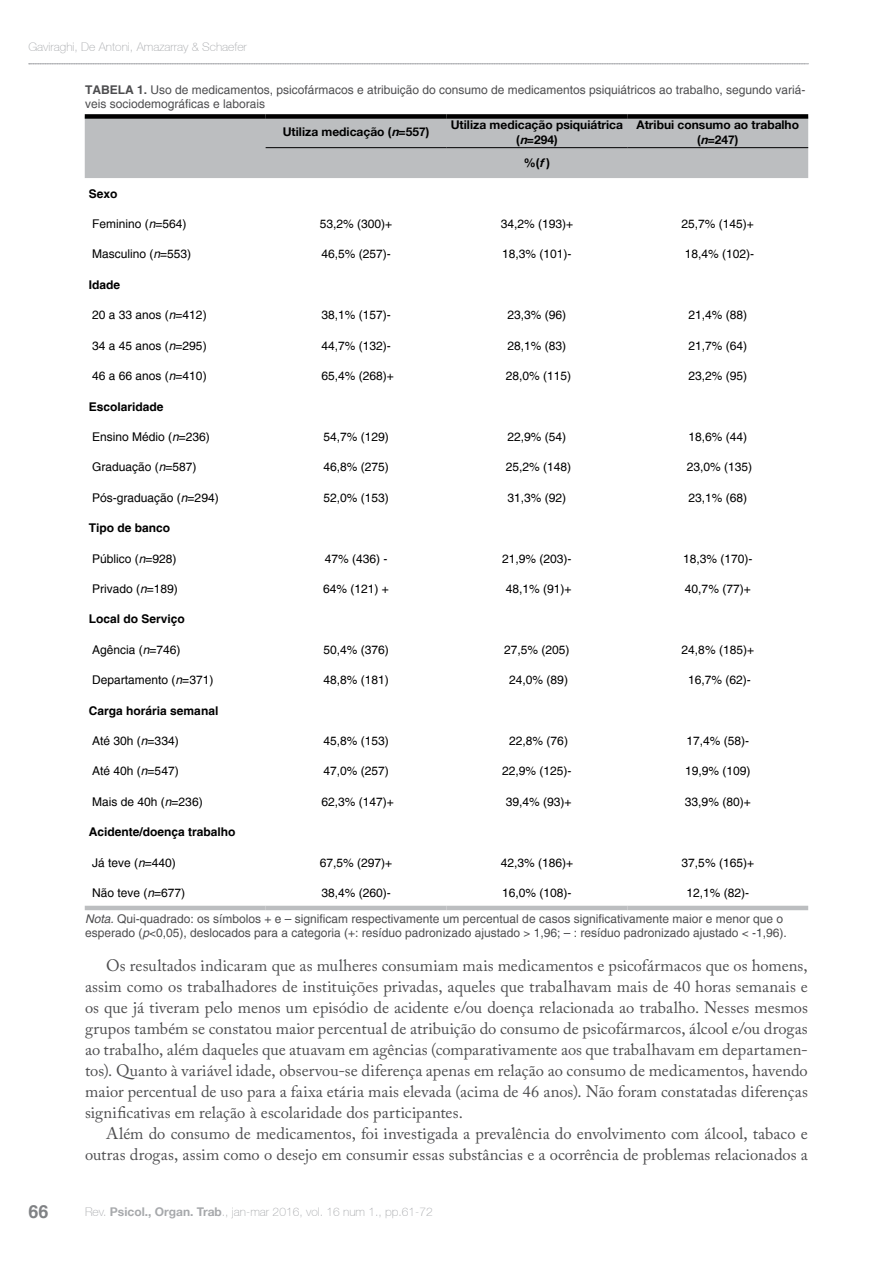
<style>
.page{position:relative;width:893px;height:1263px;background:#fff}
.page>*{position:absolute;margin:0;border:0;box-sizing:border-box;transform-origin:0 0}
.t1{font:700 18px "Helvetica";color:#808285}
.t2{font:16.5px/21px "Adobe Caslon Pro";color:#4d4d4f;text-align:justify}
.t3{font:12px "Helvetica";color:#000}
.t4{font:12px/14.4px "Helvetica";color:#4d4d4f}
.t5{font:100 12px "Helvetica 35";color:#a7a9ac}
.t6{font:700 12px/14.4px "Helvetica 75";color:#000;text-align:center}
.t7{font:700 12px "Helvetica";color:#000}
.s1{font-weight:700}
.s2{font-style:italic}
.s3{color:#000}
.s4{font-family:"Helvetica 75";font-weight:700}
</style>
<div class="page">
<svg style="left:29px;top:63px;width:779px;height:1px"></svg>
<div style="left:85px;top:119px;width:723px;height:59px;background:#bcbec0"></div>
<div style="left:85px;top:114px;width:181px;height:5px;background:#000"></div>
<div style="left:266px;top:114px;width:180px;height:5px;background:#000"></div>
<div style="left:446px;top:114px;width:181px;height:5px;background:#000"></div>
<div style="left:627px;top:114px;width:181px;height:5px;background:#000"></div>
<hr style="left:85px;top:906px;width:181px;height:4px;background:#bcbec0">
<hr style="left:266px;top:906px;width:180px;height:4px;background:#bcbec0">
<hr style="left:446px;top:906px;width:181px;height:4px;background:#bcbec0">
<hr style="left:627px;top:906px;width:181px;height:4px;background:#bcbec0">
<hr style="left:266px;top:147px;width:180px;height:1px;background:#000">
<hr style="left:446px;top:147px;width:181px;height:1px;background:#000">
<hr style="left:627px;top:147px;width:181px;height:1px;background:#000">
<p class="t5" style="left:28px;top:40px;width:220px">Gaviraghi, De Antoni, Amazarray &amp; Schaefer</p>
<p class="t4" style="left:85px;top:82px;width:722px"><span class="s1">TABELA 1.</span> Uso de medicamentos, psicofármacos e atribuição do consumo de medicamentos psiquiátricos ao trabalho, segundo variá&shy;veis sociodemográficas e laborais</p>
<p class="t6" style="left:283px;top:125px;width:148px">Utiliza medicação (<span class="s2">n</span>=557)</p>
<p class="t6" style="left:451px;top:117px;width:174px">Utiliza medicação psiquiátrica (<span class="s2">n</span>=294)</p>
<p class="t6" style="left:636px;top:117px;width:164px">Atribui consumo ao trabalho (<span class="s2">n</span>=247)</p>
<p class="t6" style="left:524px;top:155px;width:28px">%(<span class="s2">f</span>)</p>
<p class="t7" style="left:89px;top:186px;width:30px">Sexo</p>
<p class="t3" style="left:92px;top:217px;width:96px">Feminino (<span class="s2">n</span>=564)</p>
<p class="t3" style="left:320px;top:217px;width:74px">53,2% (300)+</p>
<p class="t3" style="left:501px;top:217px;width:74px">34,2% (193)+</p>
<p class="t3" style="left:682px;top:217px;width:74px">25,7% (145)+</p>
<p class="t3" style="left:92px;top:247px;width:101px">Masculino (<span class="s2">n</span>=553)</p>
<p class="t3" style="left:321px;top:247px;width:71px">46,5% (257)-</p>
<p class="t3" style="left:502px;top:247px;width:71px">18,3% (101)-</p>
<p class="t3" style="left:685px;top:247px;width:71px">18,4% (102)-</p>
<p class="t7" style="left:89px;top:277px;width:33px">Idade</p>
<p class="t3" style="left:92px;top:308px;width:116px">20 a 33 anos (<span class="s2">n</span>=412)</p>
<p class="t3" style="left:321px;top:308px;width:71px">38,1% (157)-</p>
<p class="t3" style="left:508px;top:308px;width:60px">23,3% (96)</p>
<p class="t3" style="left:688px;top:308px;width:60px">21,4% (88)</p>
<p class="t3" style="left:92px;top:338px;width:116px">34 a 45 anos (<span class="s2">n</span>=295)</p>
<p class="t3" style="left:321px;top:338px;width:71px">44,7% (132)-</p>
<p class="t3" style="left:508px;top:338px;width:60px">28,1% (83)</p>
<p class="t3" style="left:688px;top:338px;width:60px">21,7% (64)</p>
<p class="t3" style="left:92px;top:369px;width:116px">46 a 66 anos (<span class="s2">n</span>=410)</p>
<p class="t3" style="left:322px;top:369px;width:74px">65,4% (268)+</p>
<p class="t3" style="left:506px;top:369px;width:67px">28,0% (115)</p>
<p class="t3" style="left:688px;top:369px;width:60px">23,2% (95)</p>
<p class="t7" style="left:89px;top:399px;width:76px">Escolaridade</p>
<p class="t3" style="left:92px;top:430px;width:119px">Ensino Médio (<span class="s2">n</span>=236)</p>
<p class="t3" style="left:323px;top:430px;width:67px">54,7% (129)</p>
<p class="t3" style="left:508px;top:430px;width:60px">22,9% (54)</p>
<p class="t3" style="left:688px;top:430px;width:60px">18,6% (44)</p>
<p class="t3" style="left:92px;top:460px;width:106px">Graduação (<span class="s2">n</span>=587)</p>
<p class="t3" style="left:323px;top:460px;width:67px">46,8% (275)</p>
<p class="t3" style="left:506px;top:460px;width:67px">25,2% (148)</p>
<p class="t3" style="left:687px;top:460px;width:67px">23,0% (135)</p>
<p class="t3" style="left:92px;top:491px;width:128px">Pós-graduação (<span class="s2">n</span>=294)</p>
<p class="t3" style="left:323px;top:491px;width:67px">52,0% (153)</p>
<p class="t3" style="left:508px;top:491px;width:60px">31,3% (92)</p>
<p class="t3" style="left:688px;top:491px;width:60px">23,1% (68)</p>
<p class="t7" style="left:89px;top:521px;width:83px">Tipo de banco</p>
<p class="t3" style="left:92px;top:551px;width:86px">Público (<span class="s2">n</span>=928)</p>
<p class="t3" style="left:325px;top:551px;width:64px">47% (436) -</p>
<p class="t3" style="left:502px;top:551px;width:71px">21,9% (203)-</p>
<p class="t3" style="left:683px;top:551px;width:71px">18,3% (170)-</p>
<p class="t3" style="left:92px;top:582px;width:87px">Privado (<span class="s2">n</span>=189)</p>
<p class="t3" style="left:323px;top:582px;width:67px">64% (121) +</p>
<p class="t3" style="left:506px;top:582px;width:67px">48,1% (91)+</p>
<p class="t3" style="left:685px;top:582px;width:67px">40,7% (77)+</p>
<p class="t7" style="left:89px;top:612px;width:98px">Local do Serviço</p>
<p class="t3" style="left:92px;top:643px;width:90px">Agência (<span class="s2">n</span>=746)</p>
<p class="t3" style="left:323px;top:643px;width:67px">50,4% (376)</p>
<p class="t3" style="left:504px;top:643px;width:67px">27,5% (205)</p>
<p class="t3" style="left:682px;top:643px;width:74px">24,8% (185)+</p>
<p class="t3" style="left:92px;top:673px;width:123px">Departamento (<span class="s2">n</span>=371)</p>
<p class="t3" style="left:323px;top:673px;width:67px">48,8% (181)</p>
<p class="t3" style="left:509px;top:673px;width:60px">24,0% (89)</p>
<p class="t3" style="left:688px;top:673px;width:64px">16,7% (62)-</p>
<p class="t7" style="left:89px;top:703px;width:131px">Carga horária semanal</p>
<p class="t3" style="left:92px;top:734px;width:88px">Até 30h (<span class="s2">n</span>=334)</p>
<p class="t3" style="left:323px;top:734px;width:67px">45,8% (153)</p>
<p class="t3" style="left:509px;top:734px;width:60px">22,8% (76)</p>
<p class="t3" style="left:686px;top:734px;width:64px">17,4% (58)-</p>
<p class="t3" style="left:92px;top:764px;width:88px">Até 40h (<span class="s2">n</span>=547)</p>
<p class="t3" style="left:323px;top:764px;width:67px">47,0% (257)</p>
<p class="t3" style="left:502px;top:764px;width:71px">22,9% (125)-</p>
<p class="t3" style="left:685px;top:764px;width:67px">19,9% (109)</p>
<p class="t3" style="left:92px;top:795px;width:112px">Mais de 40h (<span class="s2">n</span>=236)</p>
<p class="t3" style="left:322px;top:795px;width:74px">62,3% (147)+</p>
<p class="t3" style="left:506px;top:795px;width:67px">39,4% (93)+</p>
<p class="t3" style="left:685px;top:795px;width:67px">33,9% (80)+</p>
<p class="t7" style="left:89px;top:825px;width:148px">Acidente/doença trabalho</p>
<p class="t3" style="left:92px;top:855px;width:85px">Já teve (<span class="s2">n</span>=440)</p>
<p class="t3" style="left:320px;top:855px;width:74px">67,5% (297)+</p>
<p class="t3" style="left:501px;top:855px;width:74px">42,3% (186)+</p>
<p class="t3" style="left:682px;top:855px;width:74px">37,5% (165)+</p>
<p class="t3" style="left:92px;top:886px;width:95px">Não teve (<span class="s2">n</span>=677)</p>
<p class="t3" style="left:321px;top:886px;width:71px">38,4% (260)-</p>
<p class="t3" style="left:502px;top:886px;width:71px">16,0% (108)-</p>
<p class="t4" style="left:85px;top:880px;width:699px;line-height:25.8px;text-indent:601px"><span class="s3">12,1% (82)-<br></span><span class="s2">Nota.</span> Qui-quadrado: os símbolos + e – significam respectivamente um percentual de casos significativamente maior e menor que o</p>
<p class="t4" style="left:85px;top:926px;width:703px">esperado (<span class="s2">p</span>&lt;0,05), deslocados para a categoria (+: resíduo padronizado ajustado &gt; 1,96; – : resíduo padronizado ajustado &lt; -1,96).</p>
<p class="t2" style="left:85px;top:955px;width:724px;text-indent:21px">Os resultados indicaram que as mulheres consumiam mais medicamentos e psicofármacos que os homens, assim como os trabalhadores de instituições privadas, aqueles que trabalhavam mais de 40 horas semanais e os que já tiveram pelo menos um episódio de acidente e/ou doença relacionada ao trabalho. Nesses mesmos grupos também se constatou maior percentual de atribuição do consumo de psicofármarcos, álcool e/ou drogas ao trabalho, além daqueles que atuavam em agências (comparativamente aos que trabalhavam em departamen&shy;tos). Quanto à variável idade, observou-se diferença apenas em relação ao consumo de medicamentos, havendo maior percentual de uso para a faixa etária mais elevada (acima de 46 anos). Não foram constatadas diferenças significativas em relação à escolaridade dos participantes.</p>
<p class="t2" style="left:85px;top:1123px;width:724px;text-align:right">Além do consumo de medicamentos, foi investigada a prevalência do envolvimento com álcool, tabaco e outras drogas, assim como o desejo em consumir essas substâncias e a ocorrência de problemas relacionados a</p>
<p class="t1" style="left:28px;top:1201px;width:22px">66</p>
<p class="t5" style="left:85px;top:1205px;width:349px">Rev. <span class="s4">Psicol., Organ. Trab</span>., jan-mar 2016, vol. 16 num 1., pp.61-72</p>
</div>
